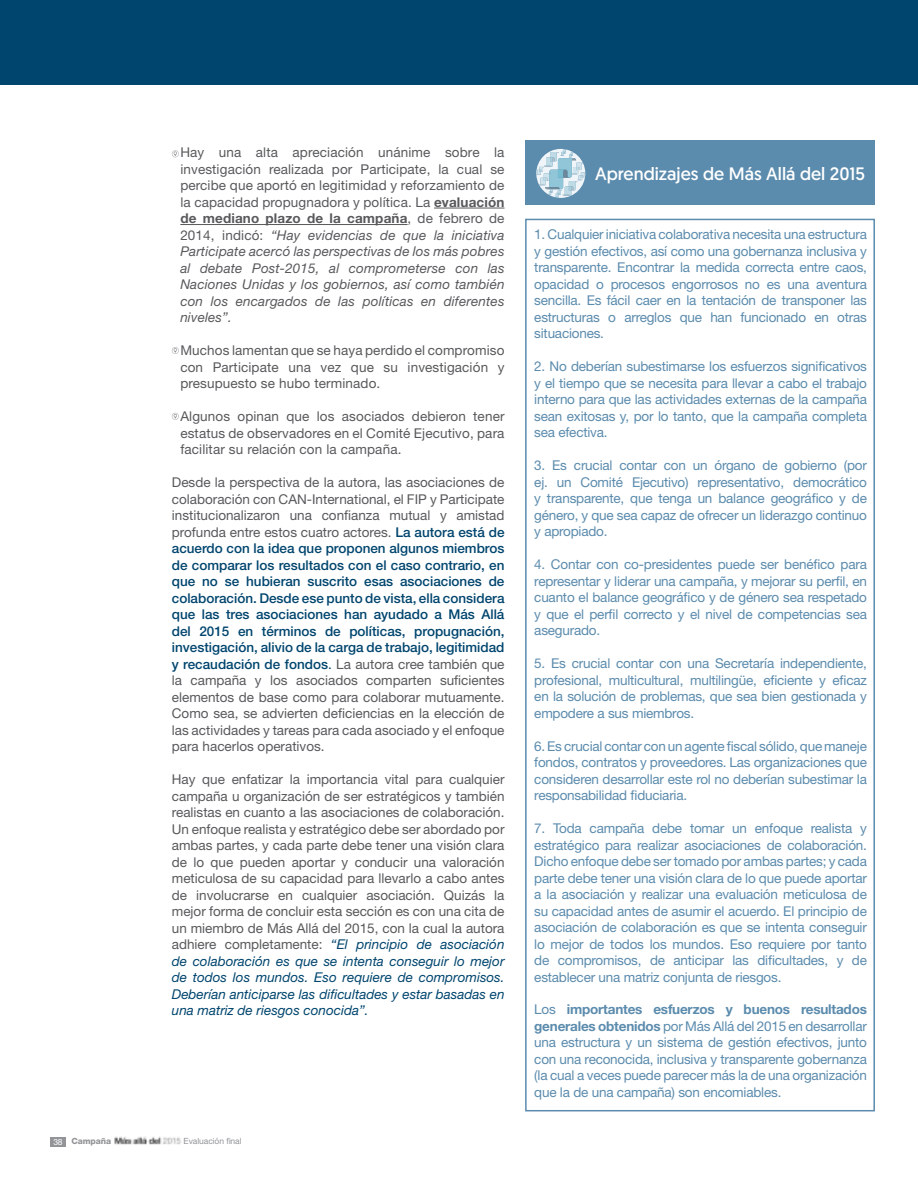
<style>
.page{position:relative;width:918px;height:1188px;background:#fff}
.page>*{position:absolute;margin:0;border:0;box-sizing:border-box;transform-origin:0 0}
.t1{font:18px "Geomanist";color:#fff}
.t2{font:13.5px/16.5px "Helvetica Neue LT Std";letter-spacing:-.015em;color:#5b8bad;text-align:justify}
.t3{font:13.5px/16.5px "Helvetica Neue LT Std";color:#58595b;text-align:justify}
.t4{font:italic 13.5px/16.5px "Helvetica Neue LT Std";letter-spacing:.01em;color:#58595b;text-align:justify}
.t5{font:8.55px "Helvetica Neue LT Std";letter-spacing:-.01em;color:#929497}
.t6{font:800 8.55px "Helvetica Neue LT Std";letter-spacing:-.01em;color:#929497}
.t7{font:8.55px "Helvetica Neue LT Std";color:#fff}
.s1{font-style:normal}
.s2{font-weight:700;font-style:normal}
.s3{font-weight:500;color:#00456e}
.s4{color:#00456e}
.s5{font-style:italic;color:#00456e}
.s6{font-weight:700}
</style>
<div class="page">
<div style="left:525px;top:140px;width:349px;height:65px;background:#5b8bad"></div>
<div style="left:525px;top:219px;width:350px;height:892px;border:2px solid #5b8bad"></div>
<div style="left:51px;top:1137px;width:15px;height:9px;background:#929497"></div>
<div style="left:0;top:0;width:918px;height:85px;background:#00456e"></div>
<hr style="left:434px;top:208px;width:71px;height:1px;background:#58595b">
<hr style="left:180px;top:224px;width:228px;height:1px;background:#58595b">
<svg style="left:172px;top:150px;width:7px;height:7px"></svg>
<svg style="left:172px;top:347px;width:7px;height:7px"></svg>
<svg style="left:172px;top:413px;width:7px;height:7px"></svg>
<svg style="left:536px;top:149px;width:49px;height:49px"></svg>
<img style="left:114px;top:1136px;width:68px;height:9px">
<p class="t4" style="left:180px;top:144px;width:326px"><span class="s1">Hay una alta apreciación unánime sobre la investigación realizada por Participate, la cual se percibe que aportó en legitimidad y reforzamiento de la capacidad propugnadora y política. La</span> <span class="s2">evaluación de mediano plazo de la campaña</span><span class="s1">, de febrero de 2014, indicó:</span> “Hay evidencias de que la iniciativa Participate acercó las perspectivas de los más pobres al debate Post-2015, al comprometerse con las Naciones Unidas y los gobiernos, así como también con los encargados de las políticas en diferentes niveles”.</p>
<p class="t3" style="left:180px;top:342px;width:326px">Muchos lamentan que se haya perdido el compromiso con Participate una vez que su investigación y presupuesto se hubo terminado.</p>
<p class="t3" style="left:180px;top:408px;width:326px">Algunos opinan que los asociados debieron tener estatus de observadores en el Comité Ejecutivo, para facilitar su relación con la campaña.</p>
<p class="t3" style="left:172px;top:474px;width:334px">Desde la perspectiva de la autora, las asociaciones de colaboración con CAN-International, el FIP y Participate institucionalizaron una confianza mutual y amistad profunda entre estos cuatro actores. <span class="s3">La autora está de acuerdo con la idea que proponen algunos miembros de comparar los resultados con el caso contrario, en que no se hubieran suscrito esas asociaciones de colaboración. Desde ese punto de vista, ella considera que las tres asociaciones han ayudado a Más Allá del 2015 en términos de políticas, propugnación, investigación, alivio de la carga de trabajo, legitimidad y recaudación de fondos</span><span class="s4">.</span> La autora cree también que la campaña y los asociados comparten suficientes elementos de base como para colaborar mutuamente.<br>Como sea, se advierten deficiencias en la elección de las actividades y tareas para cada asociado y el enfoque para hacerlos operativos.</p>
<p class="t3" style="left:172px;top:771px;width:334px">Hay que enfatizar la importancia vital para cualquier campaña u organización de ser estratégicos y también realistas en cuanto a las asociaciones de colaboración.<br>Un enfoque realista y estratégico debe ser abordado por ambas partes, y cada parte debe tener una visión clara de lo que pueden aportar y conducir una valoración meticulosa de su capacidad para llevarlo a cabo antes de involucrarse en cualquier asociación. Quizás la mejor forma de concluir esta sección es con una cita de un miembro de Más Allá del 2015, con la cual la autora adhiere completamente: <span class="s5">“El principio de asociación de colaboración es que se intenta conseguir lo mejor de todos los mundos. Eso requiere de compromisos.<br>Deberían anticiparse las dificultades y estar basadas en una matriz de riesgos conocida”.</span></p>
<p class="t7" style="left:53px;top:1137px;width:11px">38</p>
<p class="t6" style="left:71px;top:1135px;width:41px">Campaña</p>
<p class="t5" style="left:184px;top:1135px;width:60px">Evaluación final</p>
<h1 class="t1" style="left:595px;top:162px;width:271px">Aprendizajes de Más Allá del 2015</h1>
<p class="t2" style="left:534px;top:226px;width:334px">1. Cualquier iniciativa colaborativa necesita una estructura y gestión efectivos, así como una gobernanza inclusiva y transparente. Encontrar la medida correcta entre caos, opacidad o procesos engorrosos no es una aventura sencilla. Es fácil caer en la tentación de transponer las estructuras o arreglos que han funcionado en otras situaciones.</p>
<p class="t2" style="left:534px;top:358px;width:334px">2. No deberían subestimarse los esfuerzos significativos y el tiempo que se necesita para llevar a cabo el trabajo interno para que las actividades externas de la campaña sean exitosas y, por lo tanto, que la campaña completa sea efectiva.</p>
<p class="t2" style="left:534px;top:457px;width:334px">3. Es crucial contar con un órgano de gobierno (por ej. un Comité Ejecutivo) representativo, democrático y transparente, que tenga un balance geográfico y de género, y que sea capaz de ofrecer un liderazgo continuo y apropiado.</p>
<p class="t2" style="left:534px;top:556px;width:334px">4. Contar con co-presidentes puede ser benéfico para representar y liderar una campaña, y mejorar su perfil, en cuanto el balance geográfico y de género sea respetado y que el perfil correcto y el nivel de competencias sea asegurado.</p>
<p class="t2" style="left:534px;top:655px;width:334px">5. Es crucial contar con una Secretaría independiente, profesional, multicultural, multilingüe, eficiente y eficaz en la solución de problemas, que sea bien gestionada y empodere a sus miembros.</p>
<p class="t2" style="left:534px;top:737px;width:334px">6. Es crucial contar con un agente fiscal sólido, que maneje fondos, contratos y proveedores. Las organizaciones que consideren desarrollar este rol no deberían subestimar la responsabilidad fiduciaria.</p>
<p class="t2" style="left:534px;top:820px;width:334px">7. Toda campaña debe tomar un enfoque realista y estratégico para realizar asociaciones de colaboración.<br>Dicho enfoque debe ser tomado por ambas partes; y cada parte debe tener una visión clara de lo que puede aportar a la asociación y realizar una evaluación meticulosa de su capacidad antes de asumir el acuerdo. El principio de asociación de colaboración es que se intenta conseguir lo mejor de todos los mundos. Eso requiere por tanto de compromisos, de anticipar las dificultades, y de establecer una matriz conjunta de riesgos.</p>
<p class="t2" style="left:534px;top:1001px;width:334px">Los <span class="s6">importantes esfuerzos y buenos resultados generales obtenidos</span> por Más Allá del 2015 en desarrollar una estructura y un sistema de gestión efectivos, junto con una reconocida, inclusiva y transparente gobernanza (la cual a veces puede parecer más la de una organización que la de una campaña) son encomiables.</p>
</div>
